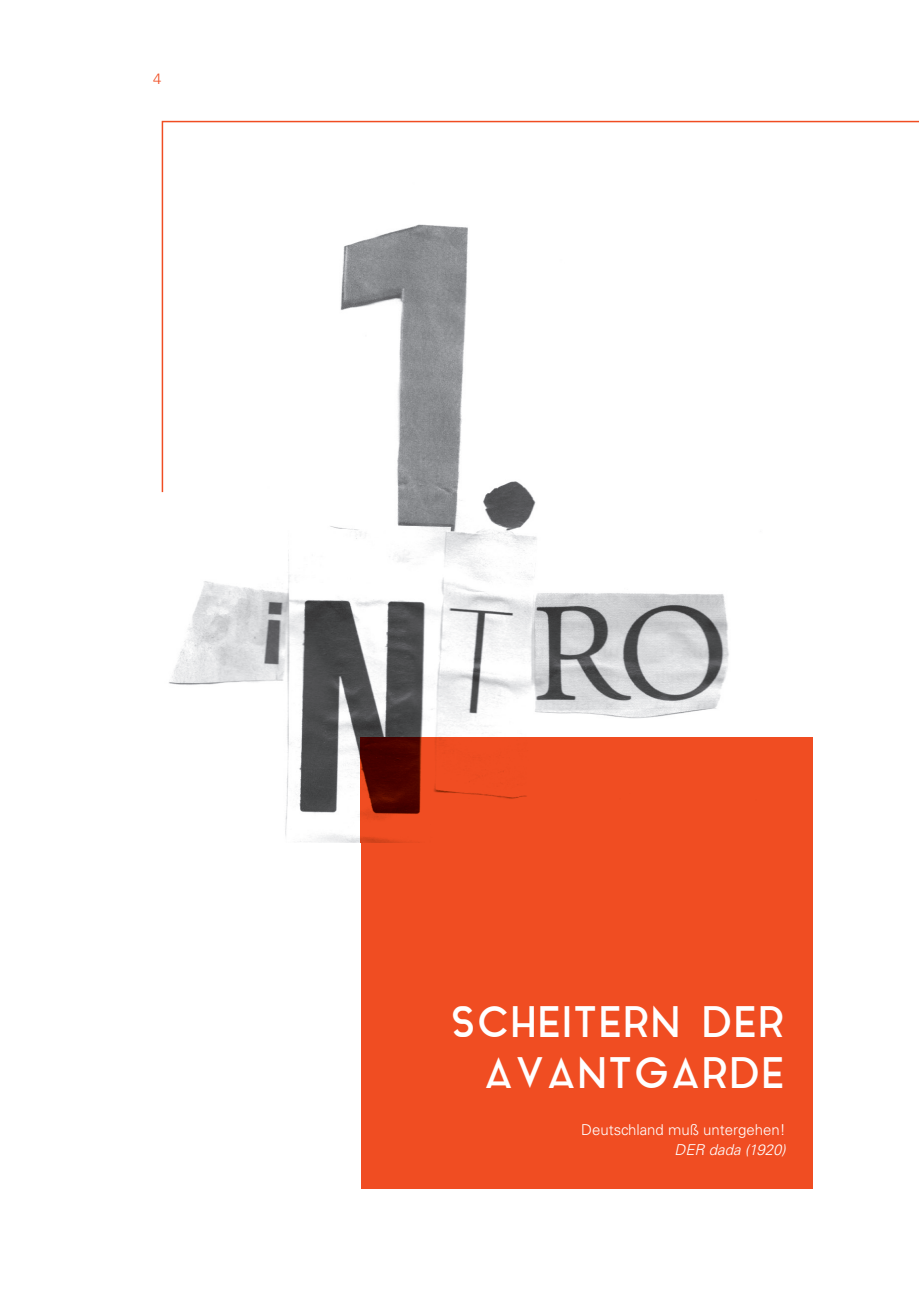
<style>
.page{position:relative;width:919px;height:1289px;background:#fff}
.page>*{position:absolute;margin:0;border:0;box-sizing:border-box;transform-origin:0 0}
.t1{font:42px/50.4px "Aqua Grotesque";letter-spacing:-.01em;color:#fff;text-align:right}
.t2{font:300 15px "Univers LT Std";color:#fff}
.t3{font:italic 300 15px "Univers LT Std";color:#fff}
.t4{font:300 15px "Univers LT Std";color:#f04d22}
</style>
<div class="page">
<img style="left:169px;top:493px;width:644px;height:349px">
<div style="left:361px;top:842px;width:451px;height:346px;background:#f04d22"></div>
<img style="left:361px;top:737px;width:451px;height:105px">
<svg style="left:161px;top:120px;width:757px;height:373px"></svg>
<p class="t4" style="left:153px;top:69px;width:10px">4</p>
<h1 class="t1" style="left:450px;top:1001px;width:337px">SCHEITERN DER<br>AVANTGARDE</h1>
<p class="t2" style="left:581px;top:1120px;width:206px">Deutschland muß untergehen!</p>
<p class="t3" style="left:674px;top:1140px;width:112px">DER dada (1920)</p>
</div>
